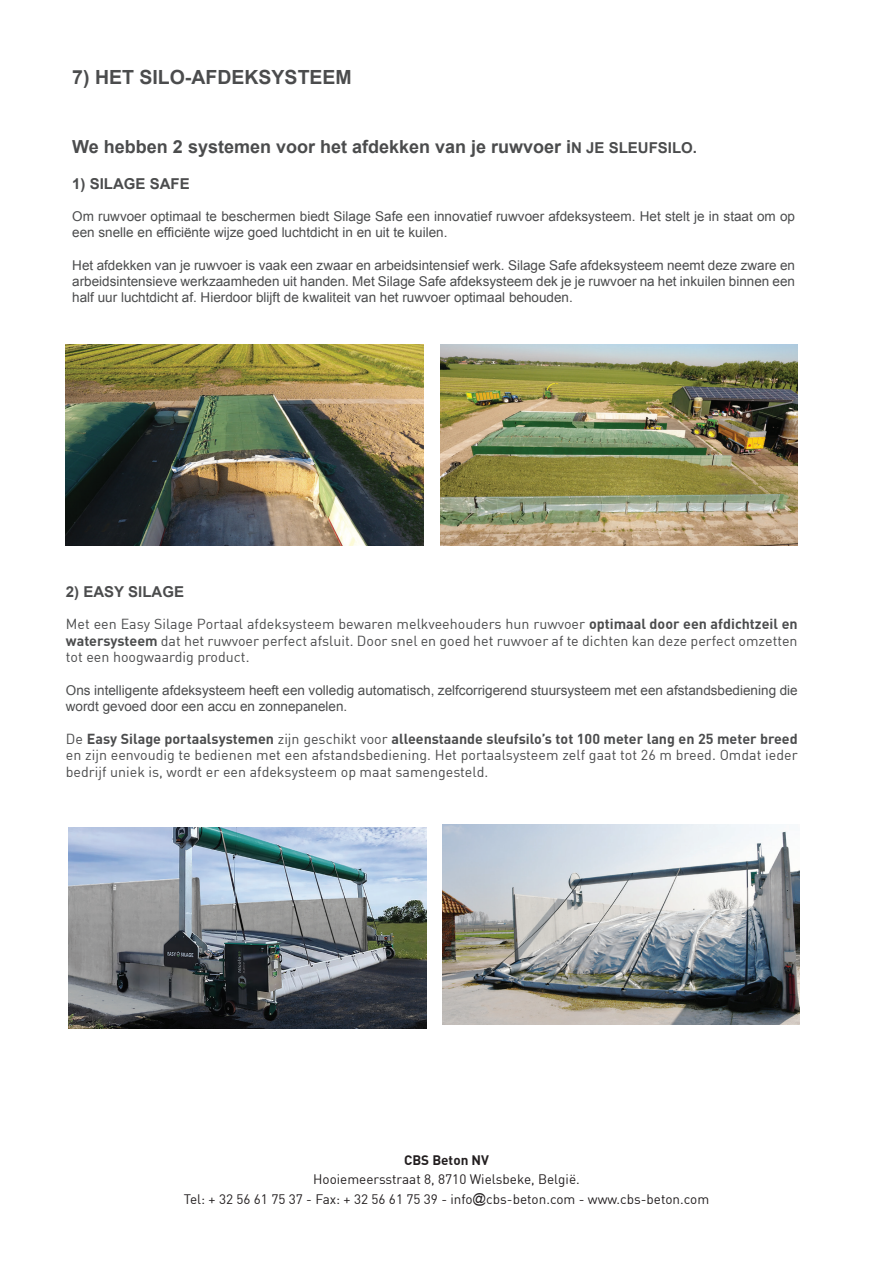
<style>
.page{position:relative;width:893px;height:1263px;background:#fff}
.page>*{position:absolute;margin:0;border:0;box-sizing:border-box;transform-origin:0 0}
.t1{font:700 19.5px "Arial";color:#4b4c4d}
.t2{font:700 18px "Arial";color:#4b4c4d}
.t3{font:700 15px "Arial";color:#4b4c4d}
.t4{font:14.25px/16.5px "DIN";color:#4b4c4d;text-align:justify}
.t5{font:13.5px/16.2px "Arial";color:#4b4c4d}
.t6{font:13.5px/19.5px "DIN";color:#231f20;text-align:center}
.t7{font:700 13.5px "DIN";color:#231f20}
.s1{font-size:15px}
.s2{font-weight:700}
.s3{font-family:"Arial"}
</style>
<div class="page">
<img style="left:66px;top:344px;width:358px;height:202px">
<img style="left:440px;top:344px;width:358px;height:202px">
<img style="left:69px;top:827px;width:357px;height:201px">
<img style="left:442px;top:824px;width:358px;height:201px">
<h1 class="t1" style="left:72px;top:65px;width:281px">7) HET SILO-AFDEKSYSTEEM</h1>
<h2 class="t2" style="left:72px;top:135px;width:626px">We hebben 2 systemen voor het afdekken van je ruwvoer i<span class="s1">N JE SLEUFSILO.</span></h2>
<p class="t3" style="left:72px;top:174px;width:119px">1) SILAGE SAFE</p>
<p class="t5" style="left:72px;top:208px;width:724px">Om ruwvoer optimaal te beschermen biedt Silage Safe een innovatief ruwvoer afdeksysteem. Het stelt je in staat om op een snelle en efficiënte wijze goed luchtdicht in en uit te kuilen.</p>
<p class="t5" style="left:72px;top:257px;width:724px;text-align:justify">Het afdekken van je ruwvoer is vaak een zwaar en arbeidsintensief werk. Silage Safe afdeksysteem neemt deze zware en arbeidsintensieve werkzaamheden uit handen. Met Silage Safe afdeksysteem dek je je ruwvoer na het inkuilen binnen een half uur luchtdicht af. Hierdoor blijft de kwaliteit van het ruwvoer optimaal behouden.</p>
<p class="t3" style="left:66px;top:581px;width:120px">2) EASY SILAGE</p>
<p class="t4" style="left:66px;top:616px;width:733px">Met een Easy Silage Portaal afdeksysteem bewaren melkveehouders hun ruwvoer <span class="s2">optimaal door een afdichtzeil en watersysteem</span> dat het ruwvoer perfect afsluit. Door snel en goed het ruwvoer af te dichten kan deze perfect omzetten tot een hoogwaardig product.</p>
<p class="t5" style="left:66px;top:682px;width:733px">Ons intelligente afdeksysteem heeft een volledig automatisch, zelfcorrigerend stuursysteem met een afstandsbediening die wordt gevoed door een accu en zonnepanelen.</p>
<p class="t4" style="left:66px;top:730px;width:733px">De <span class="s2">Easy Silage portaalsystemen</span> zijn geschikt voor <span class="s2">alleenstaande sleufsilo’s tot 100 meter lang en 25 meter breed </span>en zijn eenvoudig te bedienen met een afstandsbediening. Het portaalsysteem zelf gaat tot 26 m breed. Omdat ieder bedrijf uniek is, wordt er een afdeksysteem op maat samengesteld.</p>
<p class="t7" style="left:404px;top:1151px;width:86px">CBS Beton NV</p>
<p class="t6" style="left:184px;top:1169px;width:527px">Hooiemeersstraat 8, 8710 Wielsbeke, België.<br>Tel: + 32 56 61 75 37 - Fax: + 32 56 61 75 39 - info<span class="s3">@</span>cbs-beton.com - www.cbs-beton.com</p>
</div>
